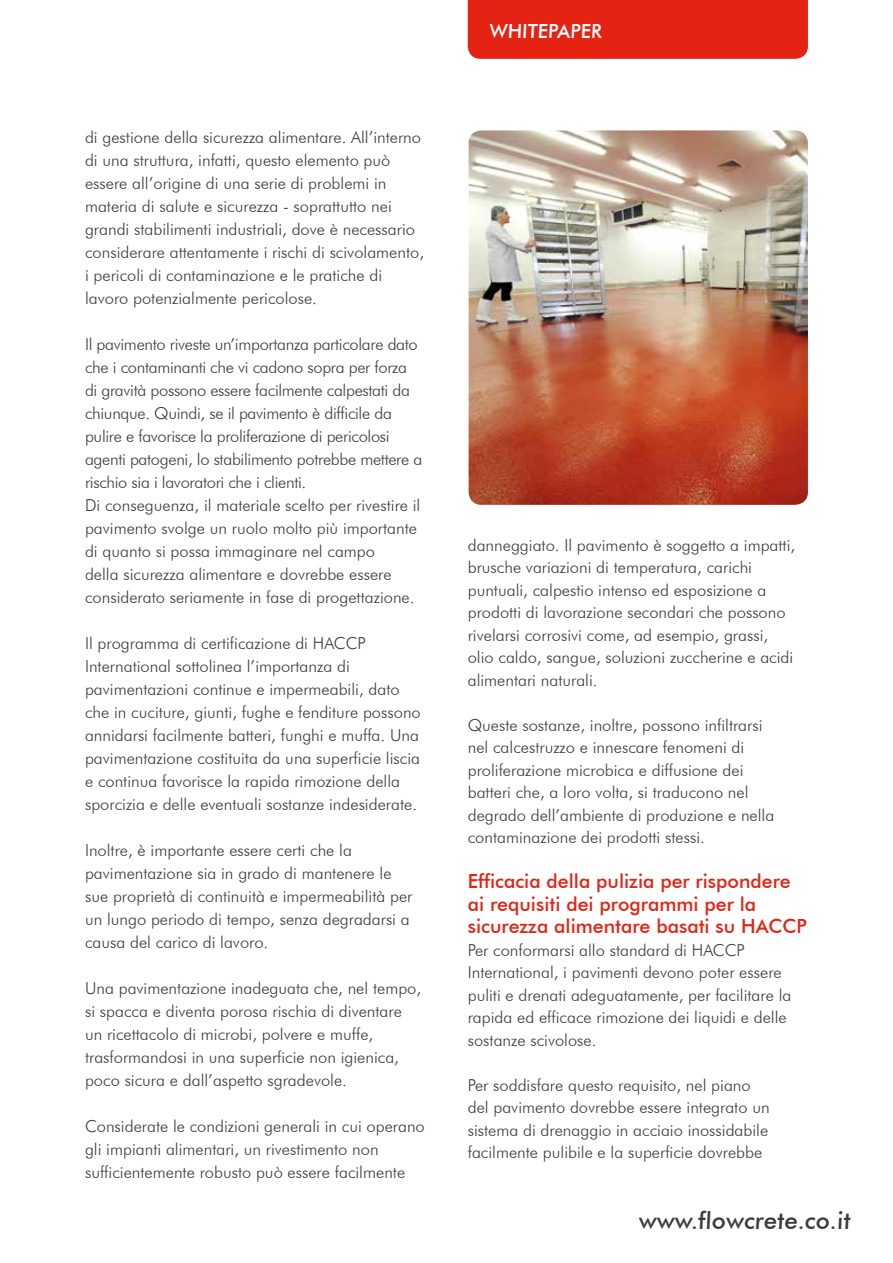
<style>
.page{position:relative;width:893px;height:1263px;background:#fff}
.page>*{position:absolute;margin:0;border:0;box-sizing:border-box;transform-origin:0 0}
.t1{font:500 24px "Futura BT";color:#3c3c3b}
.t2{font:500 19.5px/22.5px "Futura BT";color:#e42313}
.t3{font:500 19.5px "Futura BT";color:#fff}
.t4{font:300 16.5px/23px "Futura BT";color:#3c3c3b}
.t5{font:300 16.5px/23px "Futura BT";letter-spacing:-.02em;color:#3c3c3b}
</style>
<div class="page">
<div style="left:468px;top:0;width:340px;height:59px;background:#e42313"></div>
<img style="left:469px;top:130px;width:339px;height:375px">
<p class="t4" style="left:85px;top:125px;width:341px">di gestione della sicurezza alimentare. All’interno di una struttura, infatti, questo elemento può essere all’origine di una serie di problemi in materia di salute e sicurezza - soprattutto nei grandi stabilimenti industriali, dove è necessario considerare attentamente i rischi di scivolamento, i pericoli di contaminazione e le pratiche di lavoro potenzialmente pericolose.</p>
<p class="t5" style="left:85px;top:332px;width:339px">Il pavimento riveste un’importanza particolare dato che i contaminanti che vi cadono sopra per forza di gravità possono essere facilmente calpestati da chiunque. Quindi, se il pavimento è difficile da pulire e favorisce la proliferazione di pericolosi agenti patogeni, lo stabilimento potrebbe mettere a rischio sia i lavoratori che i clienti.<br>Di conseguenza, il materiale scelto per rivestire il pavimento svolge un ruolo molto più importante di quanto si possa immaginare nel campo<br>della sicurezza alimentare e dovrebbe essere considerato seriamente in fase di progettazione.</p>
<p class="t4" style="left:85px;top:631px;width:337px">Il programma di certificazione di HACCP International sottolinea l’importanza di pavimentazioni continue e impermeabili, dato che in cuciture, giunti, fughe e fenditure possono annidarsi facilmente batteri, funghi e muffa. Una pavimentazione costituita da una superficie liscia e continua favorisce la rapida rimozione della sporcizia e delle eventuali sostanze indesiderate.</p>
<p class="t4" style="left:85px;top:838px;width:329px">Inoltre, è importante essere certi che la pavimentazione sia in grado di mantenere le sue proprietà di continuità e impermeabilità per un lungo periodo di tempo, senza degradarsi a causa del carico di lavoro.</p>
<p class="t4" style="left:85px;top:976px;width:338px">Una pavimentazione inadeguata che, nel tempo, si spacca e diventa porosa rischia di diventare un ricettacolo di microbi, polvere e muffe, trasformandosi in una superficie non igienica, poco sicura e dall’aspetto sgradevole.</p>
<p class="t4" style="left:85px;top:1115px;width:341px">Considerate le condizioni generali in cui operano gli impianti alimentari, un rivestimento non sufficientemente robusto può essere facilmente</p>
<p class="t3" style="left:489px;top:19px;width:114px">WHITEPAPER</p>
<p class="t4" style="left:468px;top:534px;width:329px;line-height:22.5px">danneggiato. Il pavimento è soggetto a impatti, brusche variazioni di temperatura, carichi puntuali, calpestio intenso ed esposizione a prodotti di lavorazione secondari che possono rivelarsi corrosivi come, ad esempio, grassi, olio caldo, sangue, soluzioni zuccherine e acidi alimentari naturali.</p>
<p class="t4" style="left:468px;top:714px;width:308px;line-height:22.5px">Queste sostanze, inoltre, possono infiltrarsi nel calcestruzzo e innescare fenomeni di proliferazione microbica e diffusione dei batteri che, a loro volta, si traducono nel degrado dell’ambiente di produzione e nella contaminazione dei prodotti stessi.</p>
<p class="t2" style="left:468px;top:870px;width:341px">Efficacia della pulizia per rispondere ai requisiti dei programmi per la sicurezza alimentare basati su HACCP</p>
<p class="t4" style="left:468px;top:938px;width:325px;line-height:22.5px">Per conformarsi allo standard di HACCP International, i pavimenti devono poter essere puliti e drenati adeguatamente, per facilitare la rapida ed efficace rimozione dei liquidi e delle sostanze scivolose.</p>
<p class="t4" style="left:468px;top:1073px;width:303px;line-height:22.5px">Per soddisfare questo requisito, nel piano del pavimento dovrebbe essere integrato un sistema di drenaggio in acciaio inossidabile facilmente pulibile e la superficie dovrebbe</p>
<h1 class="t1" style="left:638px;top:1206px;width:215px">www.flowcrete.co.it</h1>
</div>
